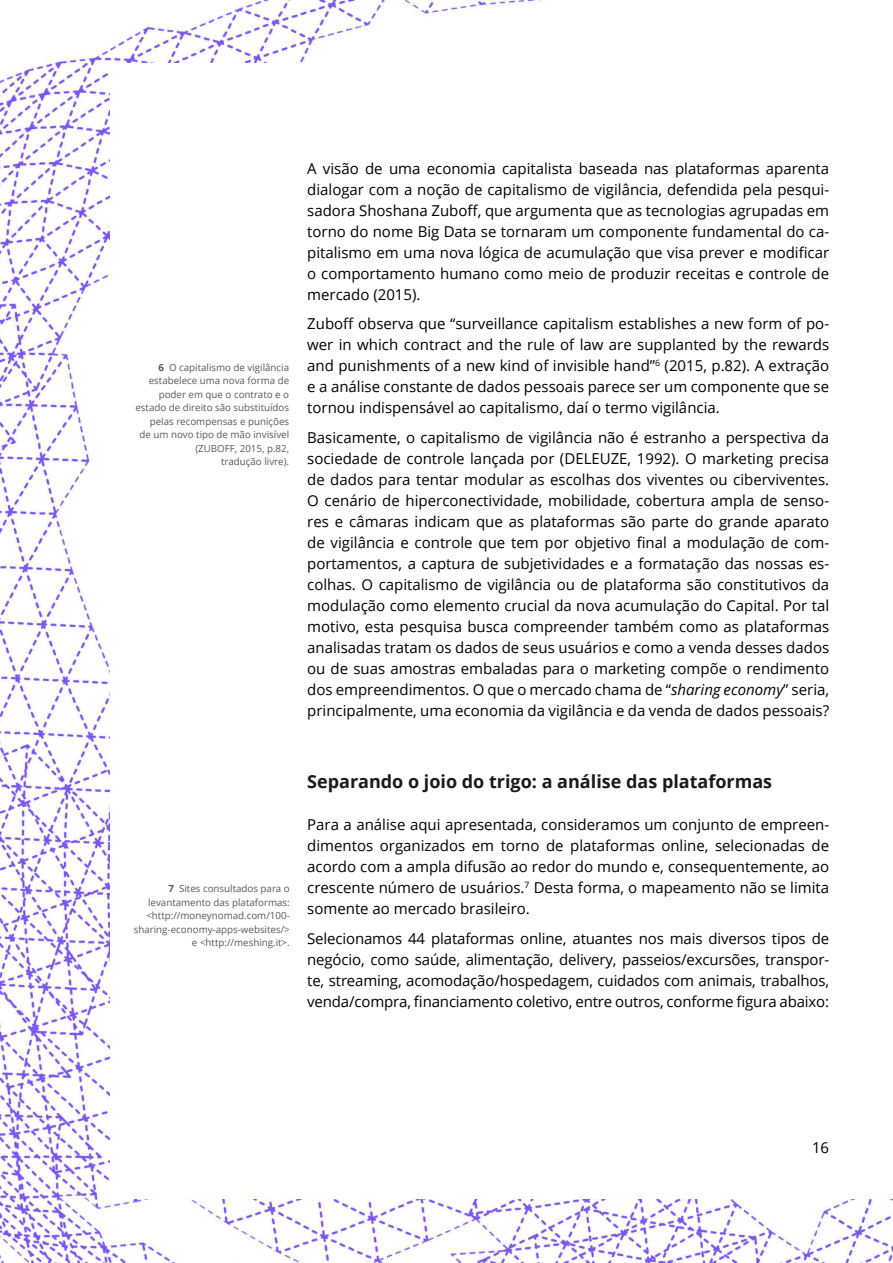
<style>
.page{position:relative;width:893px;height:1263px;background:#fff}
.page>*{position:absolute;margin:0;border:0;box-sizing:border-box;transform-origin:0 0}
.t1{font:700 18px "Open Sans";color:#1a1a1a}
.t2{font:15px/21px "Open Sans";color:#000;text-align:justify}
.t3{font:9.75px/13.5px "Open Sans";color:#58595b;text-align:right}
.s1{font-weight:700}
.s2{font-style:italic}
</style>
<div class="page">
<img style="left:0;top:0;width:893px;height:1263px">
<div style="left:111px;top:64px;width:782px;height:1135px;background:#fff"></div>
<p class="t3" style="left:135px;top:360px;width:155px"><span class="s1">6</span> O capitalismo de vigilância estabelece uma nova forma de poder em que o contrato e o estado de direito são substituídos pelas recompensas e punições<br>de um novo tipo de mão invisível (ZUBOFF, 2015, p.82,<br>tradução livre).</p>
<p class="t2" style="left:307px;top:157px;width:523px">A visão de uma economia capitalista baseada nas plataformas aparenta dialogar com a noção de capitalismo de vigilância, defendida pela pesqui&shy;sadora Shoshana Zuboff, que argumenta que as tecnologias agrupadas em torno do nome Big Data se tornaram um componente fundamental do ca&shy;pitalismo em uma nova lógica de acumulação que visa prever e modificar o comportamento humano como meio de produzir receitas e controle de mercado (2015).</p>
<p class="t2" style="left:307px;top:313px;width:523px">Zuboff observa que “surveillance capitalism establishes a new form of po&shy;wer in which contract and the rule of law are supplanted by the rewards and punishments of a new kind of invisible hand”<sup>6</sup> (2015, p.82). A extração e a análise constante de dados pessoais parece ser um componente que se tornou indispensável ao capitalismo, daí o termo vigilância.</p>
<p class="t2" style="left:307px;top:426px;width:523px">Basicamente, o capitalismo de vigilância não é estranho a perspectiva da sociedade de controle lançada por (DELEUZE, 1992). O marketing precisa de dados para tentar modular as escolhas dos viventes ou ciberviventes.<br>O cenário de hiperconectividade, mobilidade, cobertura ampla de senso&shy;res e câmaras indicam que as plataformas são parte do grande aparato de vigilância e controle que tem por objetivo final a modulação de com&shy;portamentos, a captura de subjetividades e a formatação das nossas es&shy;colhas. O capitalismo de vigilância ou de plataforma são constitutivos da modulação como elemento crucial da nova acumulação do Capital. Por tal motivo, esta pesquisa busca compreender também como as plataformas analisadas tratam os dados de seus usuários e como a venda desses dados ou de suas amostras embaladas para o marketing compõe o rendimento dos empreendimentos. O que o mercado chama de “<span class="s2">sharing economy</span>” seria, principalmente, uma economia da vigilância e da venda de dados pessoais?</p>
<p class="t3" style="left:134px;top:882px;width:158px"><span class="s1">7</span> Sites consultados para o levantamento das plataformas: &lt;http://moneynomad.com/100- sharing-economy-apps-websites/&gt; e &lt;http://meshing.it&gt;.</p>
<p class="t1" style="left:307px;top:769px;width:466px">Separando o joio do trigo: a análise das plataformas</p>
<p class="t2" style="left:307px;top:814px;width:523px">Para a análise aqui apresentada, consideramos um conjunto de empreen&shy;dimentos organizados em torno de plataformas online, selecionadas de acordo com a ampla difusão ao redor do mundo e, consequentemente, ao crescente número de usuários.<sup>7</sup> Desta forma, o mapeamento não se limita somente ao mercado brasileiro.</p>
<p class="t2" style="left:307px;top:927px;width:523px">Selecionamos 44 plataformas online, atuantes nos mais diversos tipos de negócio, como saúde, alimentação, delivery, passeios/excursões, transpor&shy;te, streaming, acomodação/hospedagem, cuidados com animais, trabalhos, venda/compra, financiamento coletivo, entre outros, conforme figura abaixo:</p>
<p class="t2" style="left:812px;top:1137px;width:19px">16</p>
</div>
